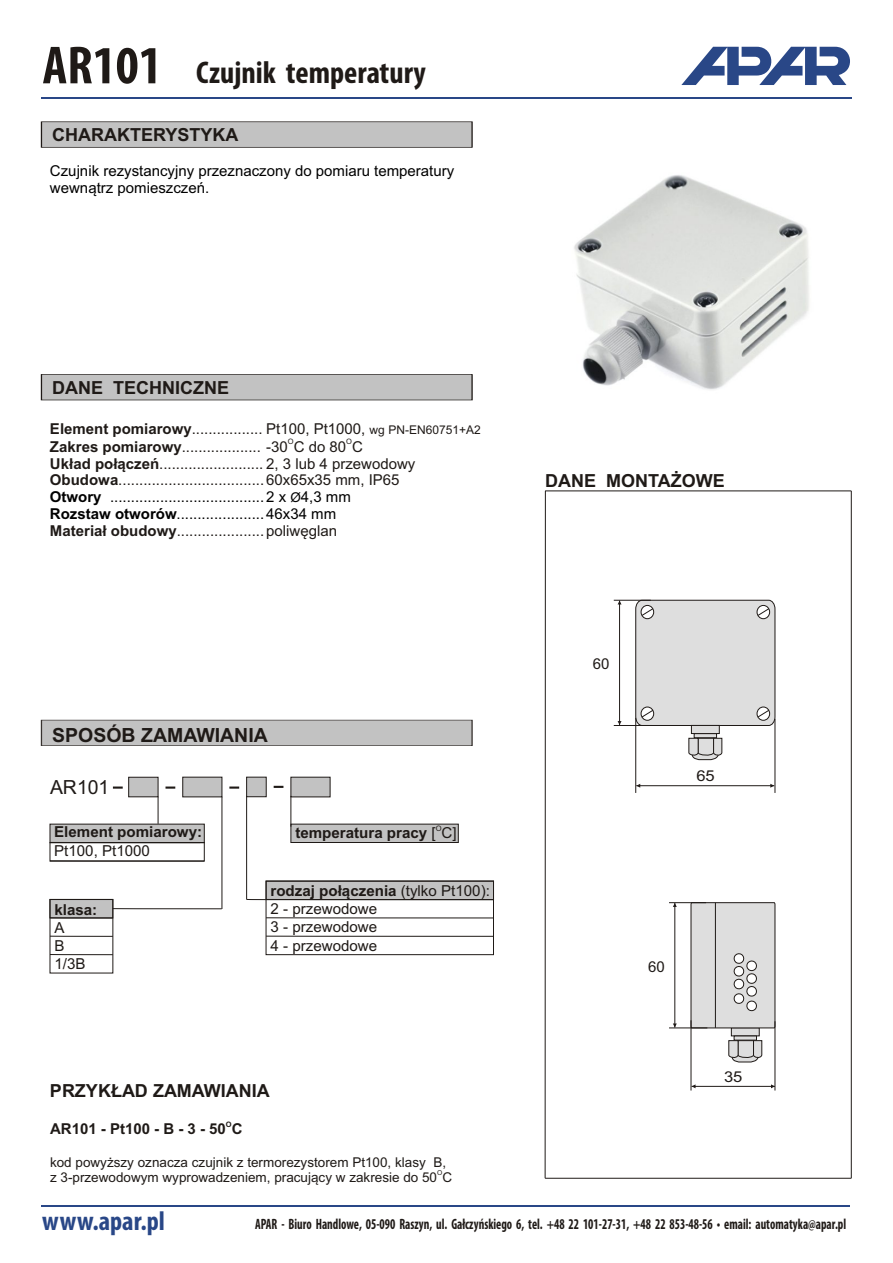
<style>
.page{position:relative;width:893px;height:1263px;background:#fff}
.page>*{position:absolute;margin:0;border:0;box-sizing:border-box;transform-origin:0 0}
.t1{font:700 condensed 31.5px "Myriad Pro";color:#1f1a17}
.t2{font:700 condensed 27px "Myriad Pro";color:#294787}
.t3{font:700 19.5px "Arial";color:#1f1a17}
.t4{font:19.5px "Arial";color:#1f1a17}
.t5{font:700 18px "Arial";color:#1f1a17}
.t6{font:15.15px/18.1px "Arial";color:#1f1a17}
.t7{font:700 15.15px "Arial";color:#1f1a17}
.t8{font:15px/16.8px "Arial";color:#1f1a17}
.t9{font:15px/16.8px "Arial";color:#000}
.t10{font:700 condensed 15px "Myriad Pro";color:#1f1a17;scale:.82 1}
.t11{font:700 15px "Arial";color:#1f1a17}
.t12{font:15px "Arial";color:#1f1a17;scale:1.11 1}
.t13{font:13.5px "Arial";color:#1f1a17}
.t14{font:7.5px "Arial";color:#1f1a17}
.t15{font:700 7.5px "Arial";color:#1f1a17}
.t16{font:6.75px "Arial";color:#1f1a17}
.s1{font-size:54px}
.s2{font-weight:700}
.s3{font-size:12px}
.s4{font-size:13.5px}
.s5{font-weight:400}
</style>
<div class="page">
<svg style="left:40px;top:719px;width:433px;height:27px;background:#bcbcbb"></svg>
<svg style="left:40px;top:374px;width:433px;height:27px;background:#bababa"></svg>
<svg style="left:40px;top:121px;width:433px;height:27px;background:#bab9b9"></svg>
<hr style="left:545px;top:491px;width:1px;height:687px;background:#1f1a17">
<hr style="left:851px;top:491px;width:1px;height:687px;background:#1f1a17">
<hr style="left:545px;top:1178px;width:306px;height:1px;background:#1f1a17">
<hr style="left:545px;top:491px;width:306px;height:1px;background:#1f1a17">
<div style="left:266px;top:881px;width:228px;height:74px;border:1px solid #1f1a17"></div>
<svg style="left:266px;top:917px;width:228px;height:1px"></svg>
<svg style="left:266px;top:936px;width:228px;height:1px"></svg>
<hr style="left:222px;top:797px;width:1px;height:112px;background:#1f1a17">
<hr style="left:246px;top:796px;width:1px;height:104px;background:#1f1a17">
<svg style="left:246px;top:881px;width:248px;height:19px;background:#b5b4b4"></svg>
<svg style="left:50px;top:777px;width:409px;height:66px"></svg>
<svg style="left:50px;top:899px;width:172px;height:19px"></svg>
<svg style="left:50px;top:936px;width:63px;height:1px"></svg>
<svg style="left:50px;top:954px;width:63px;height:1px"></svg>
<svg style="left:635px;top:600px;width:140px;height:160px"></svg>
<hr style="left:636px;top:785px;width:138px;height:1px;background:#1f1a17">
<hr style="left:635px;top:718px;width:1px;height:75px;background:#1f1a17">
<hr style="left:775px;top:719px;width:1px;height:74px;background:#1f1a17">
<hr style="left:614px;top:725px;width:38px;height:1px;background:#1f1a17">
<hr style="left:619px;top:600px;width:1px;height:125px;background:#1f1a17">
<hr style="left:614px;top:600px;width:37px;height:1px;background:#1f1a17">
<hr style="left:669px;top:1028px;width:38px;height:1px;background:#1f1a17">
<hr style="left:675px;top:903px;width:1px;height:124px;background:#1f1a17">
<svg style="left:673px;top:1023px;width:4px;height:4px"></svg>
<svg style="left:673px;top:903px;width:4px;height:4px"></svg>
<hr style="left:669px;top:902px;width:37px;height:1px;background:#1f1a17">
<svg style="left:691px;top:902px;width:84px;height:160px"></svg>
<hr style="left:692px;top:1086px;width:83px;height:1px;background:#1f1a17">
<hr style="left:691px;top:1020px;width:1px;height:70px;background:#1f1a17">
<hr style="left:775px;top:1021px;width:1px;height:69px;background:#1f1a17">
<div style="left:50px;top:842px;width:154px;height:19px;border:1px solid #1f1a17"></div>
<svg style="left:50px;top:860px;width:155px;height:1px"></svg>
<svg style="left:681px;top:47px;width:169px;height:38px"></svg>
<hr style="left:41px;top:97px;width:810px;height:2px;background:#294787">
<hr style="left:41px;top:1205px;width:809px;height:1px;background:#294787">
<img style="left:574px;top:175px;width:235px;height:215px">
<h1 class="t1" style="left:43px;top:60px;width:385px"><span class="s1">AR101</span> Czujnik temperatury</h1>
<p class="t5" style="left:52px;top:128px;width:188px">CHARAKTERYSTYKA</p>
<p class="t9" style="left:50px;top:163px;width:406px">Czujnik rezystancyjny przeznaczony do pomiaru temperatury wewnątrz pomieszczeń.</p>
<p class="t5" style="left:52px;top:381px;width:178px">DANE TECHNICZNE</p>
<p class="t8" style="left:50px;top:422px;width:432px"><span class="s2">Element pomiarowy</span>................. Pt100, Pt1000, <span class="s3">wg PN-EN60751+A2</span></p>
<p class="t14" style="left:288px;top:439px;width:7px">O</p>
<p class="t14" style="left:346px;top:439px;width:7px">O</p>
<p class="t8" style="left:50px;top:439px;width:367px"><span class="s2">Zakres pomiarowy</span>................... -30 C do 80 C<br><span class="s2">Układ połączeń</span>......................... 2, 3 lub 4 przewodowy<br><span class="s2">Obudowa</span>...................................60x65x35 mm, IP65</p>
<p class="t8" style="left:50px;top:523px;width:289px"><span class="s2">Materiał obudowy</span>.....................poliwęglan</p>
<p class="t9" style="left:50px;top:490px;width:302px"><span class="s2">Otwory</span> .....................................2 x <span class="s4">Ø</span>4,3 mm<br><span class="s2">Rozstaw otworów</span>.....................46x34 mm</p>
<h3 class="t3" style="left:52px;top:727px;width:217px">SPOSÓB ZAMAWIANIA</h3>
<h3 class="t4" style="left:50px;top:780px;width:61px">AR101</h3>
<p class="t14" style="left:436px;top:825px;width:7px">O</p>
<p class="t7" style="left:54px;top:826px;width:149px">Element pomiarowy:</p>
<p class="t7" style="left:295px;top:827px;width:163px">temperatura pracy <span class="s5">[ C]</span></p>
<p class="t6" style="left:54px;top:843px;width:97px">Pt100, Pt1000</p>
<p class="t7" style="left:54px;top:903px;width:44px">klasa:</p>
<p class="t6" style="left:54px;top:920px;width:33px">A<br>B<br>1/3B</p>
<p class="t6" style="left:271px;top:883px;width:221px"><span class="s2">rodzaj połączenia</span> (tylko Pt100):<br>2 - przewodowe<br>3 - przewodowe<br>4 - przewodowe</p>
<p class="t5" style="left:50px;top:1084px;width:221px">PRZYKŁAD ZAMAWIANIA</p>
<p class="t15" style="left:226px;top:1121px;width:7px">O</p>
<p class="t11" style="left:50px;top:1123px;width:194px">AR101 - Pt100 - B - 3 - 50 C</p>
<p class="t13" style="left:50px;top:1157px;width:398px">kod powyższy oznacza czujnik z termorezystorem Pt100, klasy B,</p>
<p class="t16" style="left:437px;top:1170px;width:7px">O</p>
<p class="t13" style="left:50px;top:1172px;width:404px">z 3-przewodowym wyprowadzeniem, pracujący w zakresie do 50 C</p>
<p class="t5" style="left:545px;top:474px;width:181px">DANE MONTAŻOWE</p>
<p class="t8" style="left:593px;top:657px;width:18px">60</p>
<p class="t12" style="left:696px;top:770px;width:18px">65</p>
<p class="t8" style="left:648px;top:959px;width:18px">60</p>
<p class="t12" style="left:724px;top:1071px;width:18px">35</p>
<h2 class="t2" style="left:42px;top:1210px;width:124px">www.apar.pl</h2>
<p class="t10" style="left:255px;top:1217px;width:722px">APAR - Biuro Handlowe, 05-090 Raszyn, ul. Gałczyńskiego 6, tel. +48 22 101-27-31, +48 22 853-48-56 • email: automatyka@apar.pl</p>
</div>
